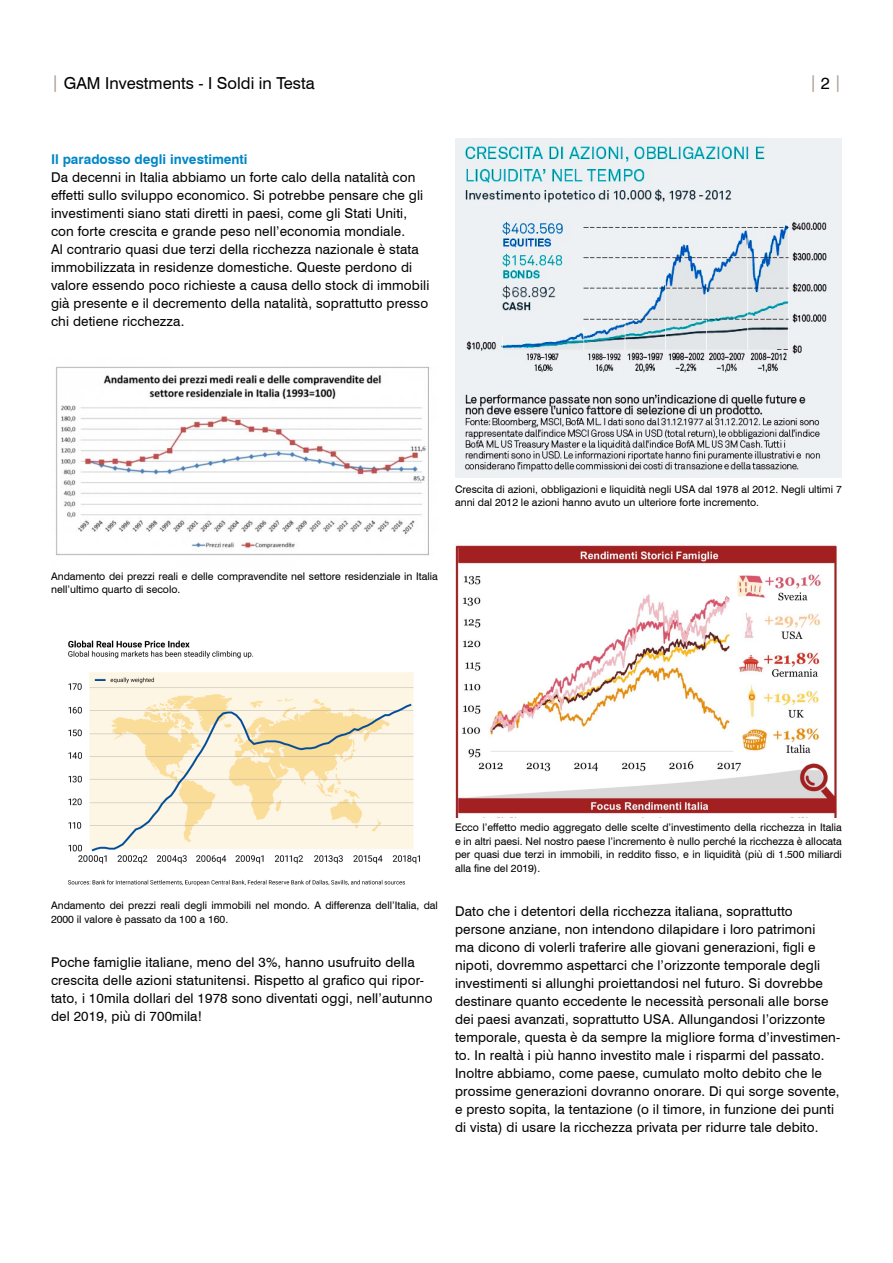
<style>
.page{position:relative;width:893px;height:1263px;background:#fff}
.page>*{position:absolute;margin:0;border:0;box-sizing:border-box;transform-origin:0 0}
.t1{font:16.5px "Swiss 721 BT";color:#000}
.t2{font:16.5px "Swiss 721 BT";color:#a69887}
.DISCLAIMER{font:13.5px/18px "Swiss 721 BT";letter-spacing:.01em;color:#000}
.SUBTITLE{font:700 13.5px "Swiss 721 BT";color:#0087c7}
.DISCLAIMER-2{font:10.5px/13.5px "Swiss 721 BT";color:#000}
.s1{color:#a69887}
.s2{color:#000}
</style>
<div class="page">
<img style="left:56px;top:366px;width:373px;height:190px">
<img style="left:68px;top:640px;width:352px;height:246px">
<img style="left:455px;top:138px;width:386px;height:339px">
<img style="left:455px;top:545px;width:382px;height:273px">
<p class="t1" style="left:51px;top:73px;width:265px"><span class="s1">|</span> GAM Investments - I Soldi in Testa</p>
<p class="t2" style="left:809px;top:72px;width:34px">| <span class="s2">2</span> |</p>
<p class="SUBTITLE" style="left:51px;top:151px;width:198px">Il paradosso degli investimenti</p>
<p class="DISCLAIMER" style="left:51px;top:168px;width:380px">Da decenni in Italia abbiamo un forte calo della natalità con effetti sullo sviluppo economico. Si potrebbe pensare che gli investimenti siano stati diretti in paesi, come gli Stati Uniti, con forte crescita e grande peso nell’economia mondiale.<br>Al contrario quasi due terzi della ricchezza nazionale è stata immobilizzata in residenze domestiche. Queste perdono di valore essendo poco richieste a causa dello stock di immobili già presente e il decremento della natalità, soprattutto presso chi detiene ricchezza.</p>
<p class="DISCLAIMER-2" style="left:455px;top:482px;width:388px">Crescita di azioni, obbligazioni e liquidità negli USA dal 1978 al 2012. Negli ultimi 7 anni dal 2012 le azioni hanno avuto un ulteriore forte incremento.</p>
<p class="DISCLAIMER-2" style="left:51px;top:569px;width:388px">Andamento dei prezzi reali e delle compravendite nel settore residenziale in Italia nell’ultimo quarto di secolo.</p>
<p class="DISCLAIMER-2" style="left:51px;top:898px;width:388px">Andamento dei prezzi reali degli immobili nel mondo. A differenza dell’Italia, dal<br>2000 il valore è passato da 100 a 160.</p>
<p class="DISCLAIMER" style="left:51px;top:953px;width:383px">Poche famiglie italiane, meno del 3%, hanno usufruito della crescita delle azioni statunitensi. Rispetto al grafico qui ripor&shy;tato, i 10mila dollari del 1978 sono diventati oggi, nell’autunno del 2019, più di 700mila!</p>
<p class="DISCLAIMER-2" style="left:455px;top:820px;width:388px;text-align:justify">Ecco l’effetto medio aggregato delle scelte d’investimento della ricchezza in Italia e in altri paesi. Nel nostro paese l’incremento è nullo perché la ricchezza è allocata per quasi due terzi in immobili, in reddito fisso, e in liquidità (più di 1.500 miliardi alla fine del 2019).</p>
<p class="DISCLAIMER" style="left:455px;top:902px;width:387px">Dato che i detentori della ricchezza italiana, soprattutto persone anziane, non intendono dilapidare i loro patrimoni<br>ma dicono di volerli traferire alle giovani generazioni, figli e nipoti, dovremmo aspettarci che l’orizzonte temporale degli investimenti si allunghi proiettandosi nel futuro. Si dovrebbe destinare quanto eccedente le necessità personali alle borse dei paesi avanzati, soprattutto USA. Allungandosi l’orizzonte temporale, questa è da sempre la migliore forma d’investimen&shy;to. In realtà i più hanno investito male i risparmi del passato.<br>Inoltre abbiamo, come paese, cumulato molto debito che le prossime generazioni dovranno onorare. Di qui sorge sovente, e presto sopita, la tentazione (o il timore, in funzione dei punti di vista) di usare la ricchezza privata per ridurre tale debito.</p>
</div>
